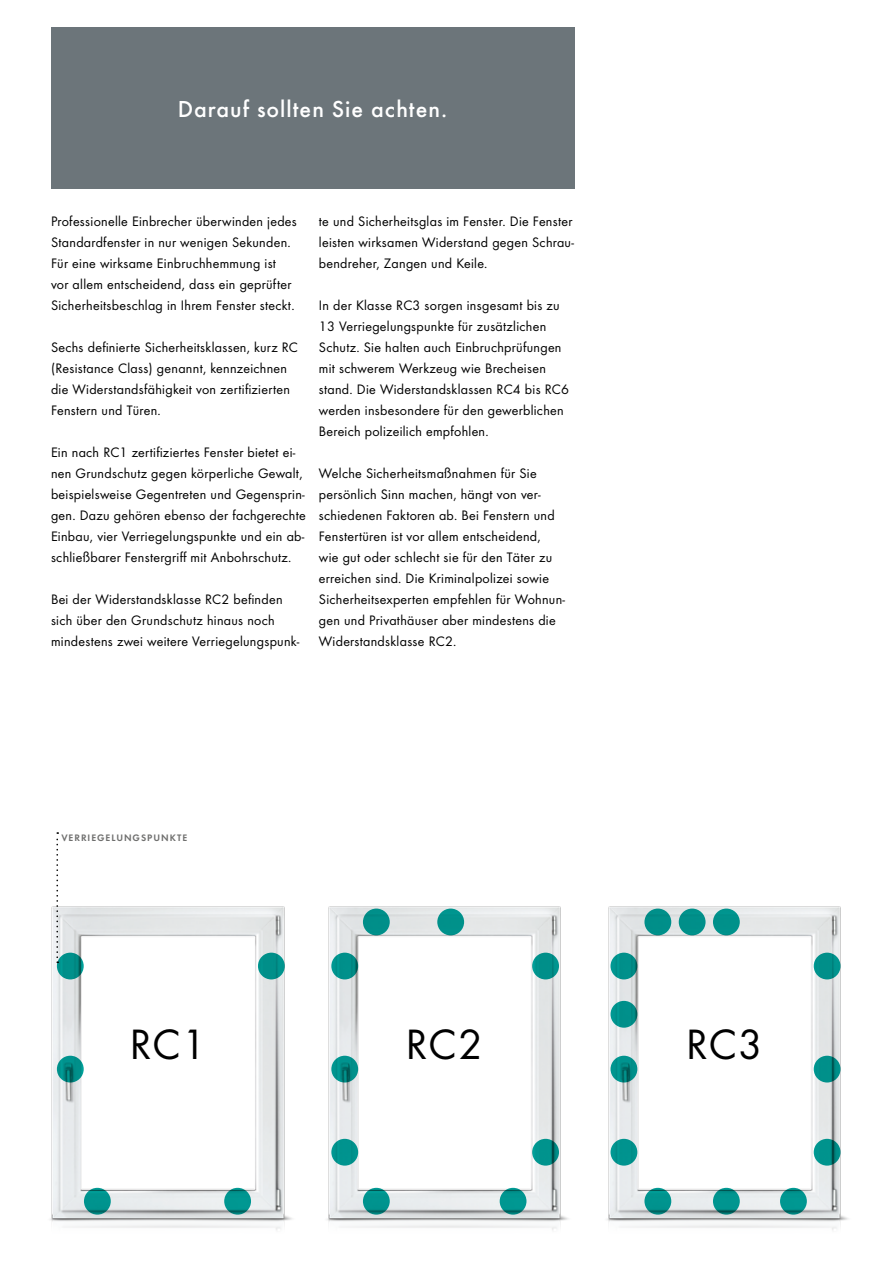
<style>
.page{position:relative;width:893px;height:1263px;background:#fff}
.page>*{position:absolute;margin:0;border:0;box-sizing:border-box;transform-origin:0 0}
.t1{font:44.1px "Futura Boo";letter-spacing:.03em;color:#000}
.t2{font:500 24px "Futura";letter-spacing:.04em;color:#fff}
.t3{font:14.25px/21px "Futura Boo";letter-spacing:.02em;color:#000}
.t4{font:9.75px "Futura Dem";letter-spacing:.1em;color:#6f6f6e}
</style>
<div class="page">
<div style="left:51px;top:28px;width:523px;height:161px;background:#6c757a"></div>
<img style="left:327px;top:906px;width:242px;height:324px">
<svg style="left:331px;top:1056px;width:27px;height:26px"></svg>
<svg style="left:437px;top:908px;width:27px;height:27px"></svg>
<svg style="left:532px;top:953px;width:27px;height:26px"></svg>
<svg style="left:532px;top:1139px;width:27px;height:26px"></svg>
<svg style="left:500px;top:1188px;width:26px;height:26px"></svg>
<svg style="left:363px;top:1188px;width:27px;height:26px"></svg>
<div style="left:331px;top:1139px;width:27px;height:26px;background:#00938e;border-radius:50%"></div>
<svg style="left:331px;top:953px;width:27px;height:26px"></svg>
<svg style="left:363px;top:908px;width:27px;height:27px"></svg>
<img style="left:607px;top:906px;width:242px;height:324px">
<svg style="left:713px;top:908px;width:27px;height:27px"></svg>
<div style="left:679px;top:908px;width:26px;height:27px;background:#008f8a;border-radius:50%"></div>
<div style="left:814px;top:953px;width:26px;height:26px;background:#008f89;border-radius:50%"></div>
<svg style="left:814px;top:1056px;width:26px;height:26px"></svg>
<svg style="left:814px;top:1139px;width:26px;height:26px"></svg>
<svg style="left:780px;top:1188px;width:27px;height:26px"></svg>
<svg style="left:713px;top:1188px;width:27px;height:26px"></svg>
<svg style="left:644px;top:1188px;width:27px;height:26px"></svg>
<div style="left:610px;top:1139px;width:27px;height:26px;background:#00938e;border-radius:50%"></div>
<svg style="left:610px;top:1056px;width:27px;height:26px"></svg>
<svg style="left:610px;top:1001px;width:27px;height:27px"></svg>
<div style="left:610px;top:953px;width:27px;height:26px;background:#00908b;border-radius:50%"></div>
<div style="left:644px;top:908px;width:27px;height:27px;background:#008f89;border-radius:50%"></div>
<img style="left:50px;top:906px;width:242px;height:324px">
<svg style="left:258px;top:953px;width:27px;height:26px"></svg>
<svg style="left:224px;top:1188px;width:27px;height:26px"></svg>
<svg style="left:84px;top:1188px;width:27px;height:26px"></svg>
<svg style="left:57px;top:1056px;width:27px;height:26px"></svg>
<svg style="left:57px;top:953px;width:27px;height:26px"></svg>
<svg style="left:56px;top:832px;width:2px;height:131px"></svg>
<h2 class="t2" style="left:178px;top:95px;width:271px">Darauf sollten Sie achten.</h2>
<p class="t3" style="left:51px;top:211px;width:247px">Professionelle Einbrecher überwinden jedes Standardfenster in nur wenigen Sekunden.<br>Für eine wirksame Einbruchhemmung ist vor allem entscheidend, dass ein geprüfter Sicherheitsbeschlag in Ihrem Fenster steckt.</p>
<p class="t3" style="left:51px;top:337px;width:248px">Sechs definierte Sicherheitsklassen, kurz RC (Resistance Class) genannt, kennzeichnen die Widerstandsfähigkeit von zertifizierten Fenstern und Türen.</p>
<p class="t3" style="left:51px;top:442px;width:256px">Ein nach RC1 zertifiziertes Fenster bietet ei&shy;nen Grundschutz gegen körperliche Gewalt, beispielsweise Gegentreten und Gegensprin&shy;gen. Dazu gehören ebenso der fachgerechte Einbau, vier Verriegelungspunkte und ein ab&shy;schließbarer Fenstergriff mit Anbohrschutz.</p>
<p class="t3" style="left:51px;top:589px;width:250px">Bei der Widerstandsklasse RC2 befinden sich über den Grundschutz hinaus noch mindestens zwei weitere Verriegelungspunk-</p>
<p class="t3" style="left:319px;top:211px;width:257px;text-align:justify">te und Sicherheitsglas im Fenster. Die Fenster leisten wirksamen Widerstand gegen Schrau&shy;bendreher, Zangen und Keile.</p>
<p class="t3" style="left:319px;top:295px;width:252px">In der Klasse RC3 sorgen insgesamt bis zu 13 Verriegelungspunkte für zusätzlichen Schutz. Sie halten auch Einbruchprüfungen mit schwerem Werkzeug wie Brecheisen stand. Die Widerstandsklassen RC4 bis RC6 werden insbesondere für den gewerblichen Bereich polizeilich empfohlen.</p>
<p class="t3" style="left:319px;top:463px;width:248px">Welche Sicherheitsmaßnahmen für Sie persönlich Sinn machen, hängt von ver&shy;schiedenen Faktoren ab. Bei Fenstern und Fenstertüren ist vor allem entscheidend,<br>wie gut oder schlecht sie für den Täter zu erreichen sind. Die Kriminalpolizei sowie Sicherheitsexperten empfehlen für Wohnun&shy;gen und Privathäuser aber mindestens die Widerstandsklasse RC2.</p>
<p class="t4" style="left:61px;top:830px;width:127px">VERRIEGELUNGSPUNKTE</p>
<h1 class="t1" style="left:130px;top:1018px;width:78px">RC1</h1>
<h1 class="t1" style="left:406px;top:1018px;width:78px">RC2</h1>
<h1 class="t1" style="left:686px;top:1018px;width:78px">RC3</h1>
</div>
